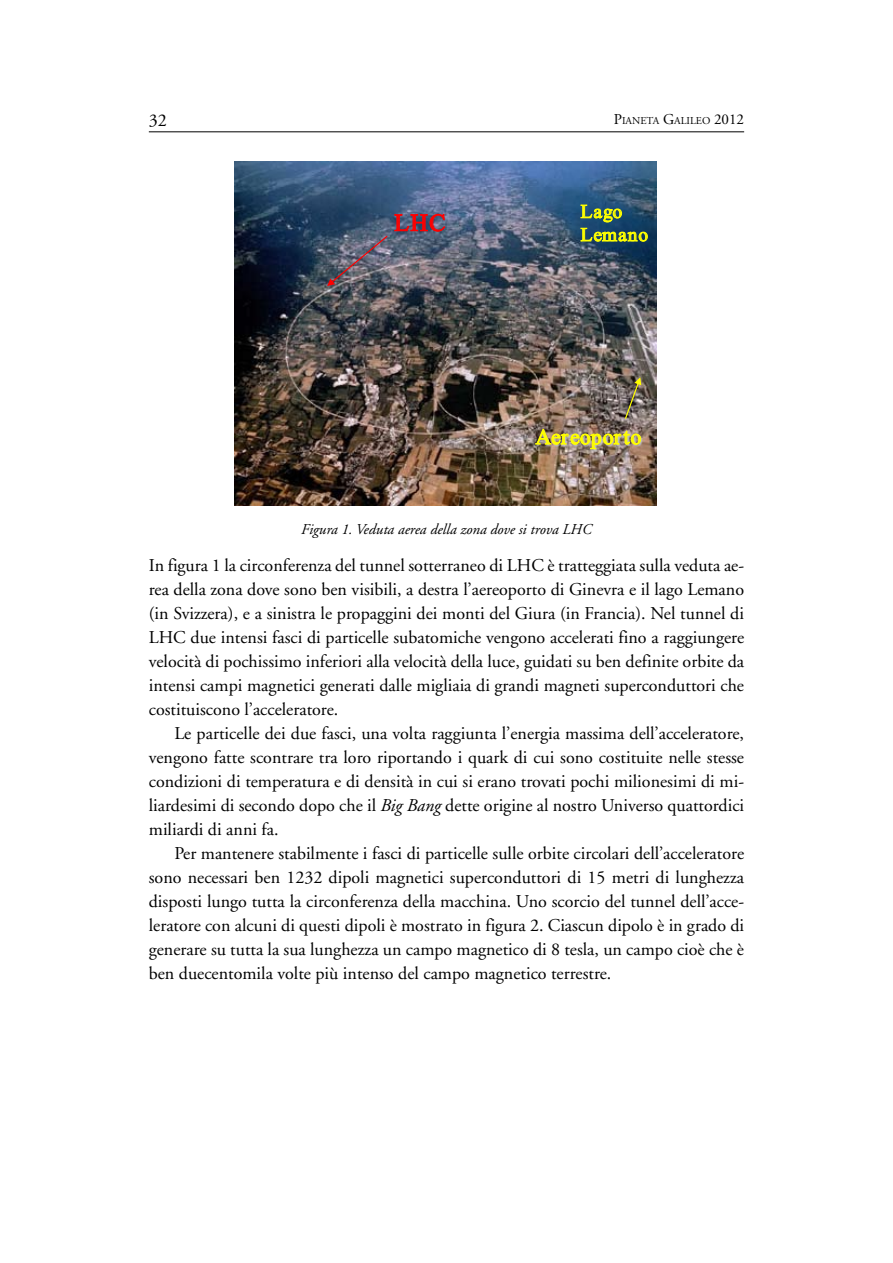
<style>
.page{position:relative;width:893px;height:1263px;background:#fff}
.page>*{position:absolute;margin:0;border:0;box-sizing:border-box;transform-origin:0 0}
.t1{font:24.15px "Times New Roman";color:#f00}
.t2{font:21.75px "Times New Roman";letter-spacing:.005em;color:#ff0}
.t3{font:19.2px/23.2px "Times New Roman";letter-spacing:.055em;color:#ff0}
.t4{font:18px/24px "Adobe Garamond";color:#000;text-align:justify}
.t5{font:italic 15px "Adobe Garamond";color:#000}
.t6{font:10.5px "Adobe Garamond";color:#000}
.s1{font-size:15px}
.s2{font-style:italic}
</style>
<div class="page">
<hr style="left:149px;top:131px;width:595px;height:1px;background:#000">
<img style="left:235px;top:162px;width:421px;height:343px">
<img style="left:327px;top:214px;width:118px;height:72px">
<img style="left:522px;top:416px;width:106px;height:36px">
<img style="left:628px;top:416px;width:29px;height:36px">
<img style="left:535px;top:429px;width:106px;height:20px">
<svg style="left:624px;top:377px;width:17px;height:43px"></svg>
<svg style="left:580px;top:204px;width:68px;height:39px;background:#4a6d54"></svg>
<p class="t4" style="left:149px;top:108px;width:19px">32</p>
<p class="t6" style="left:614px;top:115px;width:132px"><span class="s1">P</span>IANETA <span class="s1">G</span>ALILEO <span class="s1">2012</span></p>
<h1 class="t1" style="left:394px;top:206px;width:53px">LHC</h1>
<p class="t3" style="left:581px;top:199px;width:69px">Lago<br>Lemano</p>
<p class="t2" style="left:535px;top:422px;width:107px">Aereoporto</p>
<p class="t5" style="left:301px;top:521px;width:292px">Figura 1. Veduta aerea della zona dove si trova LHC</p>
<p class="t4" style="left:149px;top:554px;width:597px">In figura 1 la circonferenza del tunnel sotterraneo di LHC è tratteggiata sulla veduta ae&shy;rea della zona dove sono ben visibili, a destra l’aereoporto di Ginevra e il lago Lemano (in Svizzera), e a sinistra le propaggini dei monti del Giura (in Francia). Nel tunnel di LHC due intensi fasci di particelle subatomiche vengono accelerati fino a raggiungere velocità di pochissimo inferiori alla velocità della luce, guidati su ben definite orbite da intensi campi magnetici generati dalle migliaia di grandi magneti superconduttori che costituiscono l’acceleratore.</p>
<p class="t4" style="left:149px;top:722px;width:597px;text-indent:26px">Le particelle dei due fasci, una volta raggiunta l’energia massima dell’acceleratore, vengono fatte scontrare tra loro riportando i quark di cui sono costituite nelle stesse condizioni di temperatura e di densità in cui si erano trovati pochi milionesimi di mi&shy;liardesimi di secondo dopo che il <span class="s2">Big Bang</span> dette origine al nostro Universo quattordici miliardi di anni fa.</p>
<p class="t4" style="left:149px;top:842px;width:597px;text-indent:26px">Per mantenere stabilmente i fasci di particelle sulle orbite circolari dell’acceleratore sono necessari ben 1232 dipoli magnetici superconduttori di 15 metri di lunghezza disposti lungo tutta la circonferenza della macchina. Uno scorcio del tunnel dell’acce&shy;leratore con alcuni di questi dipoli è mostrato in figura 2. Ciascun dipolo è in grado di generare su tutta la sua lunghezza un campo magnetico di 8 tesla, un campo cioè che è ben duecentomila volte più intenso del campo magnetico terrestre.</p>
</div>
